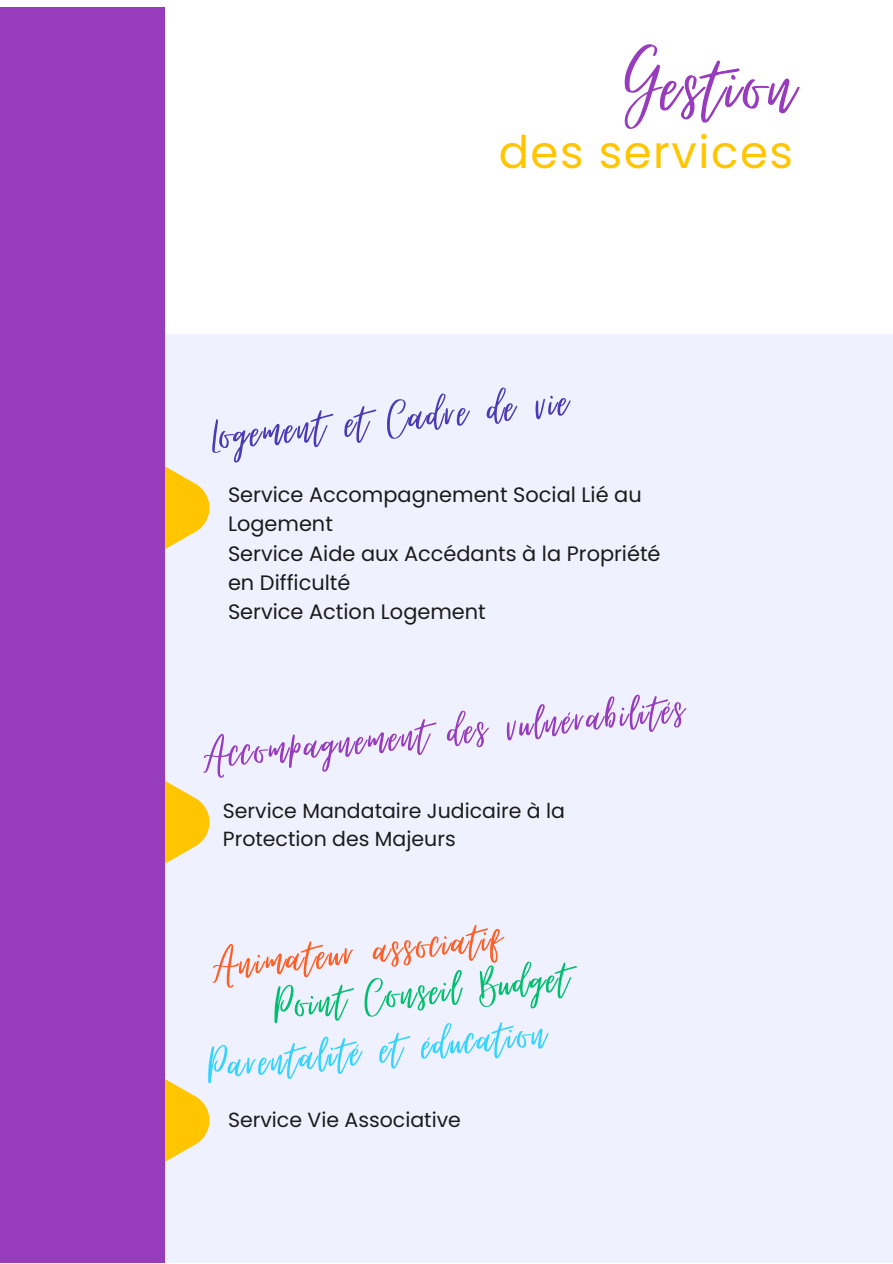
<style>
.page{position:relative;width:893px;height:1264px;background:#fff}
.page>*{position:absolute;margin:0;border:0;box-sizing:border-box;transform-origin:0 0}
.t1{font:104.85px "Virtual";letter-spacing:.035em;color:#963cbd}
.t2{font:61.05px "Virtual";color:#4b39b5}
.t3{font:59.55px "Virtual";color:#963cbd}
.t4{font:59.55px "Virtual";color:#33d4ff}
.t5{font:59.55px "Virtual";color:#ff5f24}
.t6{font:59.55px "Virtual";color:#00bf6f}
.t7{font:45px "Poppins";letter-spacing:.035em;color:#ffc600}
.t8{font:20.85px/29.2px "Poppins";color:#1b1b1b}
.t9{font:20.55px/28px "Poppins";color:#1b1b1b}
</style>
<div class="page">
<div style="left:160px;top:334px;width:732px;height:928px;background:#f0f1ff"></div>
<svg style="left:164px;top:461px;width:45px;height:93px"></svg>
<svg style="left:164px;top:775px;width:45px;height:93px"></svg>
<svg style="left:164px;top:1073px;width:45px;height:93px"></svg>
<div style="left:0;top:7px;width:164px;height:1255px;background:#963cbd"></div>
<p class="t1" style="left:626px;top:30px;width:170px">Gestion</p>
<p class="t7" style="left:498px;top:120px;width:296px">des services</p>
<p class="t2" style="left:208px;top:404px;width:359px;rotate:-6deg">Logement et Cadre de vie</p>
<p class="t8" style="left:228px;top:480px;width:415px">Service Accompagnement Social Lié au<br>Logement</p>
<p class="t8" style="left:228px;top:539px;width:434px">Service Aide aux Accédants à la Propriété en Difficulté</p>
<p class="t8" style="left:228px;top:597px;width:259px">Service Action Logement</p>
<p class="t3" style="left:199px;top:725px;width:484px;rotate:-6deg">Accompagnement des vulnérabilités</p>
<p class="t9" style="left:223px;top:796px;width:344px">Service Mandataire Judicaire à la<br>Protection des Majeurs</p>
<p class="t5" style="left:208px;top:935px;width:292px;rotate:-6deg">Animateur associatif</p>
<p class="t6" style="left:270px;top:975px;width:297px;rotate:-6deg">Point Conseil Budget</p>
<p class="t4" style="left:204px;top:1035px;width:341px;rotate:-6deg">Parentalité et éducation</p>
<p class="t9" style="left:228px;top:1105px;width:234px">Service Vie Associative</p>
</div>
